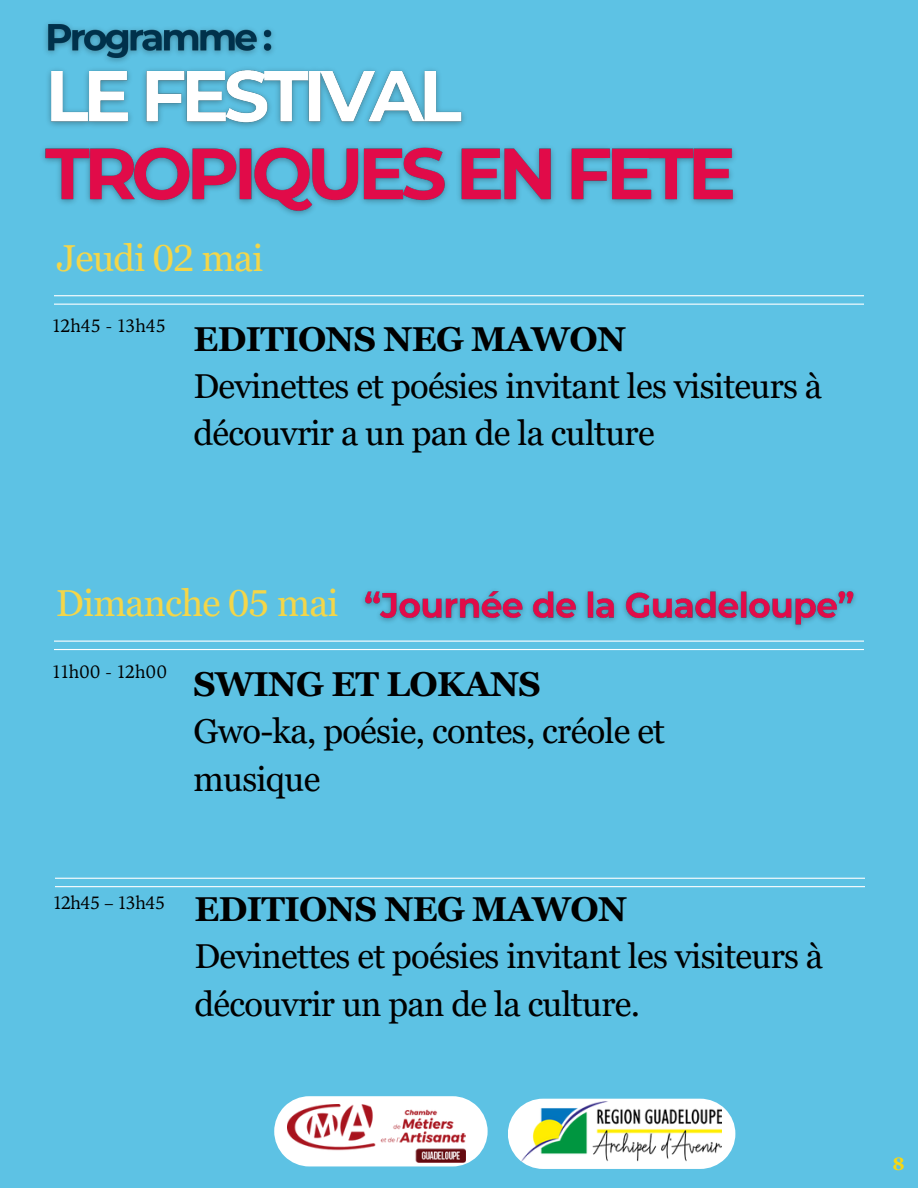
<style>
.page{position:relative;width:918px;height:1188px;background:#5dc2e4}
.page>*{position:absolute;margin:0;border:0;box-sizing:border-box;transform-origin:0 0}
.t1{font:37.5px "Georgia Pro";letter-spacing:-.02em;color:#f4d649}
.t2{font:34.5px/47.2px "Georgia Pro";letter-spacing:-.02em;color:#000}
.t3{font:18px "TY Serif";color:#000}
.t4{font:18px "TY Serif";letter-spacing:-.02em;color:#000}
.t5{font:700 18px "Georgia Pro";color:#f9d811}
.s1{font-weight:700}
</style>
<div class="page">
<hr style="left:54px;top:641px;width:810px;height:1px;background:#fff">
<hr style="left:54px;top:649px;width:810px;height:1px;background:#fff">
<hr style="left:54px;top:295px;width:810px;height:1px;background:#fff">
<hr style="left:54px;top:304px;width:810px;height:1px;background:#fff">
<hr style="left:55px;top:878px;width:810px;height:1px;background:#fff">
<hr style="left:55px;top:886px;width:810px;height:1px;background:#fff">
<svg style="left:274px;top:1096px;width:214px;height:70px"></svg>
<img style="left:288px;top:1105px;width:177px;height:57px">
<svg style="left:508px;top:1099px;width:227px;height:70px"></svg>
<img style="left:522px;top:1102px;width:199px;height:59px">
<img style="left:42px;top:22px;width:694px;height:193px">
<img style="left:363px;top:591px;width:493px;height:37px">
<h3 class="t1" style="left:57px;top:236px;width:208px">Jeudi 02 mai</h3>
<h3 class="t3" style="left:52px;top:315px;width:115px">12h45 - 13h45</h3>
<h3 class="t2" style="left:194px;top:315px;width:630px"><span class="s1">EDITIONS NEG MAWON<br></span>Devinettes et poésies invitant les visiteurs à découvrir a un pan de la culture</h3>
<h3 class="t1" style="left:56px;top:582px;width:284px">Dimanche 05 mai</h3>
<p class="t3" style="left:52px;top:661px;width:117px">11h00 - 12h00</p>
<p class="t2" style="left:194px;top:660px;width:473px"><span class="s1">SWING ET LOKANS<br></span>Gwo-ka, poésie, contes, créole et musique</p>
<p class="t4" style="left:53px;top:892px;width:114px">12h45 – 13h45</p>
<p class="t2" style="left:195px;top:885px;width:630px"><span class="s1">EDITIONS NEG MAWON<br></span>Devinettes et poésies invitant les visiteurs à découvrir un pan de la culture.</p>
<p class="t5" style="left:893px;top:1153px;width:13px">8</p>
</div>
